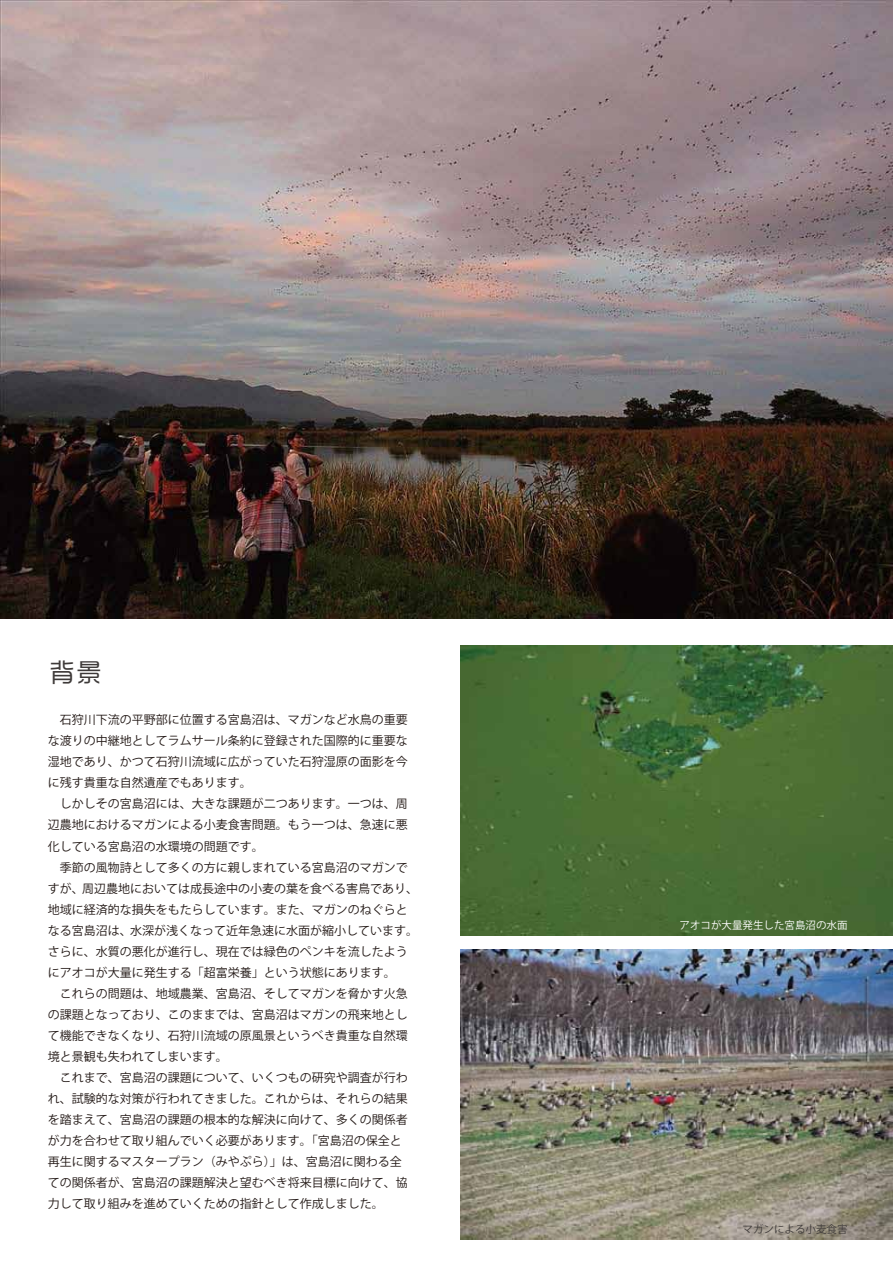
<style>
.page{position:relative;width:893px;height:1263px;background:#fff}
.page>*{position:absolute;margin:0;border:0;box-sizing:border-box;transform-origin:0 0}
.t1{font:27px "DFPOP Mix W3 WINP RKSJ H";color:#3e3a39}
.t2{font:12px/21px "Koz Go Pro";color:#221815}
.t3{font:10.5px "Koz Go Pro";color:#fff}
.t4{font:10.5px "Koz Go Pro";color:#3e3a39}
</style>
<div class="page">
<img style="left:0;top:0;width:893px;height:618px">
<img style="left:461px;top:645px;width:432px;height:290px">
<img style="left:461px;top:949px;width:432px;height:290px">
<h1 class="t1" style="left:48px;top:659px;width:55px">背景</h1>
<p class="t2" style="left:48px;top:710px;width:372px">　石狩川下流の平野部に位置する宮島沼は、マガンなど水鳥の重要な渡りの中継地としてラムサール条約に登録された国際的に重要な湿地であり、かつて石狩川流域に広がっていた石狩湿原の面影を今に残す貴重な自然遺産でもあります。<br>　しかしその宮島沼には、大きな課題が二つあります。一つは、周辺農地におけるマガンによる小麦食害問題。もう一つは、急速に悪化している宮島沼の水環境の問題です。<br>　季節の風物詩として多くの方に親しまれている宮島沼のマガンですが、周辺農地においては成長途中の小麦の葉を食べる害鳥であり、地域に経済的な損失をもたらしています。また、マガンのねぐらとなる宮島沼は、水深が浅くなって近年急速に水面が縮小しています。さらに、水質の悪化が進行し、現在では緑色のペンキを流したようにアオコが大量に発生する「超富栄養」という状態にあります。<br>　これらの問題は、地域農業、宮島沼、そしてマガンを脅かす火急の課題となっており、このままでは、宮島沼はマガンの飛来地として機能できなくなり、石狩川流域の原風景というべき貴重な自然環境と景観も失われてしまいます。<br>　これまで、宮島沼の課題について、いくつもの研究や調査が行われ、試験的な対策が行われてきました。これからは、それらの結果を踏まえて、宮島沼の課題の根本的な解決に向けて、多くの関係者が力を合わせて取り組んでいく必要があります。「宮島沼の保全と<br>再生に関するマスタープラン（みやぷら）」は、宮島沼に関わる全<br>ての関係者が、宮島沼の課題解決と望むべき将来目標に向けて、協力して取り組みを進めていくための指針として作成しました。</p>
<p class="t3" style="left:680px;top:918px;width:169px">アオコが大量発生した宮島沼の水面</p>
<p class="t4" style="left:742px;top:1222px;width:106px">マガンによる小麦食害</p>
</div>
